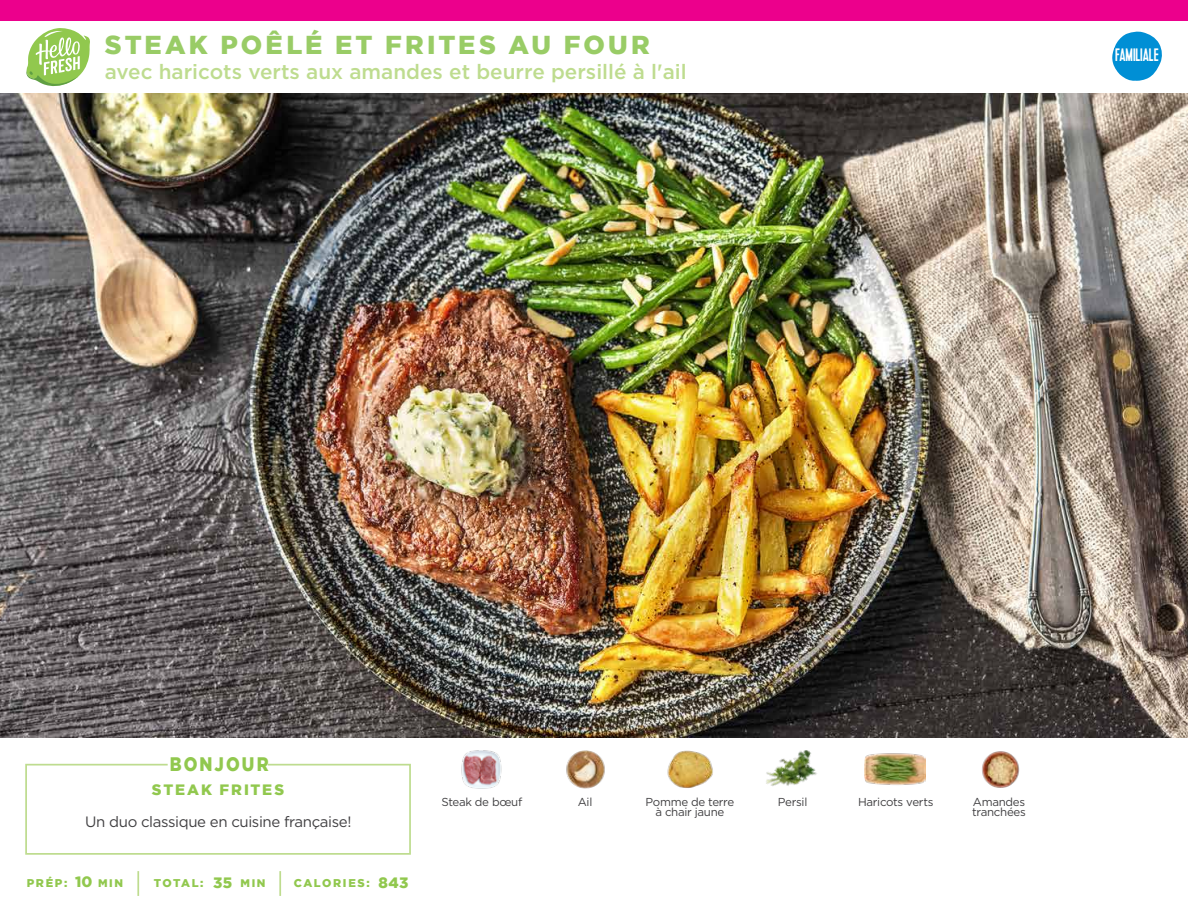
<style>
.page{position:relative;width:1188px;height:918px;background:#fff}
.page>*{position:absolute;margin:0;border:0;box-sizing:border-box;transform-origin:0 0}
.t1{font:900 25.8px "Gotham";letter-spacing:.12em;color:#9c6}
.t2{font:500 20.7px "Gotham";color:#bedc8f}
.t3{font:900 19.5px "Gotham";letter-spacing:.125em;color:#91c84e;scale:.85 1}
.t4{font:18px "Kapra";letter-spacing:-.005em;color:#fff;scale:.9 1}
.t5{font:15px "Gotham";letter-spacing:-.025em;color:#414042}
.t6{font:900 15px "Gotham";letter-spacing:.12em;color:#91c84e}
.t7{font:11.55px/10.5px "Gotham";letter-spacing:-.025em;color:#414042}
.t8{font:900 11.25px "Gotham";letter-spacing:.14em;color:#91c84e}
.t9{font:900 10.95px "Gotham";letter-spacing:.15em;color:#91c84e}
</style>
<div class="page">
<img style="left:0;top:93px;width:1188px;height:644px">
<svg style="left:25px;top:763px;width:386px;height:92px"></svg>
<img style="left:461px;top:750px;width:41px;height:38px">
<img style="left:566px;top:750px;width:39px;height:38px">
<img style="left:667px;top:750px;width:46px;height:38px">
<img style="left:766px;top:750px;width:51px;height:36px">
<img style="left:865px;top:753px;width:61px;height:32px">
<img style="left:982px;top:751px;width:38px;height:37px">
<hr style="left:137px;top:871px;width:2px;height:25px;background:#bedc8f">
<hr style="left:279px;top:871px;width:2px;height:25px;background:#bedc8f">
<svg style="left:1112px;top:31px;width:50px;height:50px"></svg>
<div style="left:1115px;top:48px;width:44px;height:16px;background:#008fd5"></div>
<div style="left:0;top:0;width:1188px;height:21px;background:#ec008c"></div>
<svg style="left:26px;top:28px;width:64px;height:59px"></svg>
<h1 class="t1" style="left:105px;top:30px;width:546px">STEAK POÊLÉ ET FRITES AU FOUR</h1>
<h2 class="t2" style="left:105px;top:58px;width:583px">avec haricots verts aux amandes et beurre persillé à l'ail</h2>
<h3 class="t4" style="left:1115px;top:45px;width:50px">FAMILIALE</h3>
<h3 class="t3" style="left:170px;top:752px;width:118px">BONJOUR</h3>
<p class="t6" style="left:152px;top:781px;width:134px">STEAK FRITES</p>
<p class="t5" style="left:85px;top:812px;width:268px">Un duo classique en cuisine française!</p>
<p class="t6" style="left:75px;top:873px;width:19px">10</p>
<p class="t6" style="left:213px;top:874px;width:21px">35</p>
<p class="t8" style="left:27px;top:877px;width:42px">PRÉP:</p>
<p class="t9" style="left:98px;top:877px;width:27px">MIN</p>
<p class="t8" style="left:154px;top:877px;width:51px">TOTAL:</p>
<p class="t9" style="left:240px;top:877px;width:27px">MIN</p>
<p class="t8" style="left:294px;top:877px;width:78px">CALORIES:</p>
<p class="t6" style="left:379px;top:874px;width:31px">843</p>
<p class="t7" style="left:441px;top:796px;width:82px">Steak de bœuf</p>
<p class="t7" style="left:578px;top:796px;width:16px">Ail</p>
<p class="t7" style="left:646px;top:796px;width:90px">Pomme de terre</p>
<p class="t7" style="left:778px;top:796px;width:31px">Persil</p>
<p class="t7" style="left:655px;top:807px;width:70px">à chair jaune</p>
<p class="t7" style="left:858px;top:796px;width:77px">Haricots verts</p>
<p class="t7" style="left:972px;top:796px;width:55px">Amandes tranchées</p>
</div>
